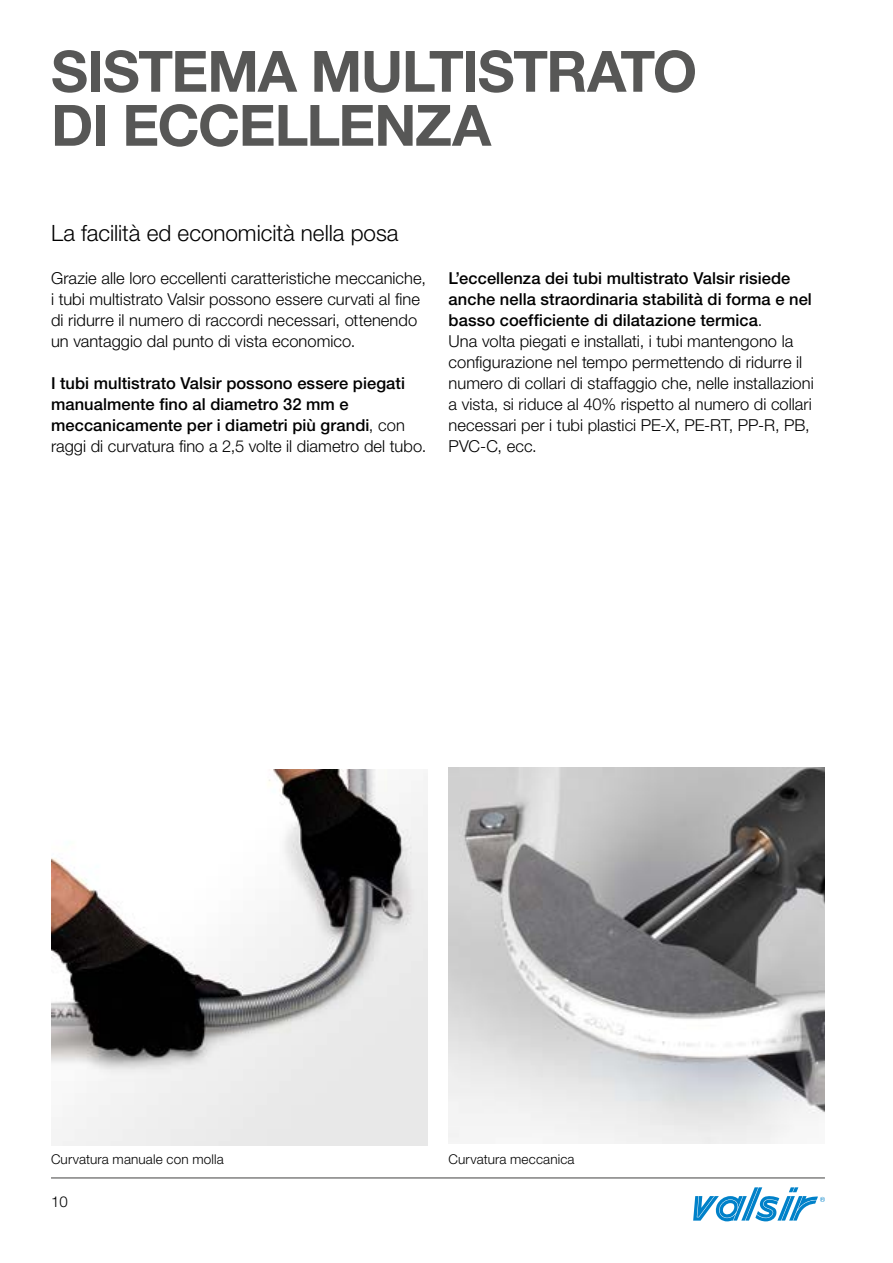
<style>
.page{position:relative;width:893px;height:1263px;background:#fff}
.page>*{position:absolute;margin:0;border:0;box-sizing:border-box;transform-origin:0 0}
.t1{font:700 57px/54px "Helvetica Neue LT Std";letter-spacing:-.025em;color:#575756}
.t2{font:300 22.5px "Helvetica Neue LT Std";letter-spacing:-.005em;color:#000}
.t3{font:300 16.5px/21px "Helvetica Neue LT Std";color:#000}
.t4{font:500 16.5px/21px "Helvetica Neue LT Std";letter-spacing:.005em;color:#000}
.t5{font:300 15px "Helvetica Neue LT Std";color:#000}
.t6{font:300 13.5px "Helvetica Neue LT Std";letter-spacing:.01em;color:#000}
.s1{font-weight:300}
.s2{font-weight:500}
</style>
<div class="page">
<hr style="left:51px;top:1177px;width:774px;height:1px;background:#575756">
<svg style="left:693px;top:1187px;width:132px;height:34px"></svg>
<img style="left:51px;top:770px;width:376px;height:376px">
<img style="left:449px;top:767px;width:376px;height:377px">
<h1 class="t1" style="left:51px;top:43px;width:648px">SISTEMA MULTISTRATO<br>DI ECCELLENZA</h1>
<h2 class="t2" style="left:51px;top:220px;width:349px">La facilità ed economicità nella posa</h2>
<p class="t3" style="left:51px;top:267px;width:376px">Grazie alle loro eccellenti caratteristiche meccaniche, i tubi multistrato Valsir possono essere curvati al fine di ridurre il numero di raccordi necessari, ottenendo un vantaggio dal punto di vista economico.</p>
<p class="t4" style="left:51px;top:372px;width:377px">I tubi multistrato Valsir possono essere piegati manualmente fino al diametro 32 mm e meccanicamente per i diametri più grandi<span class="s1">, con raggi di curvatura fino a 2,5 volte il diametro del tubo.</span></p>
<p class="t3" style="left:449px;top:267px;width:367px"><span class="s2">L’eccellenza dei tubi multistrato Valsir risiede anche nella straordinaria stabilità di forma e nel basso coefficiente di dilatazione termica</span>.<br>Una volta piegati e installati, i tubi mantengono la configurazione nel tempo permettendo di ridurre il numero di collari di staffaggio che, nelle installazioni a vista, si riduce al 40% rispetto al numero di collari necessari per i tubi plastici PE-X, PE-RT, PP-R, PB, PVC-C, ecc.</p>
<p class="t6" style="left:51px;top:1151px;width:174px">Curvatura manuale con molla</p>
<p class="t6" style="left:449px;top:1151px;width:128px">Curvatura meccanica</p>
<p class="t5" style="left:51px;top:1192px;width:18px">10</p>
</div>
